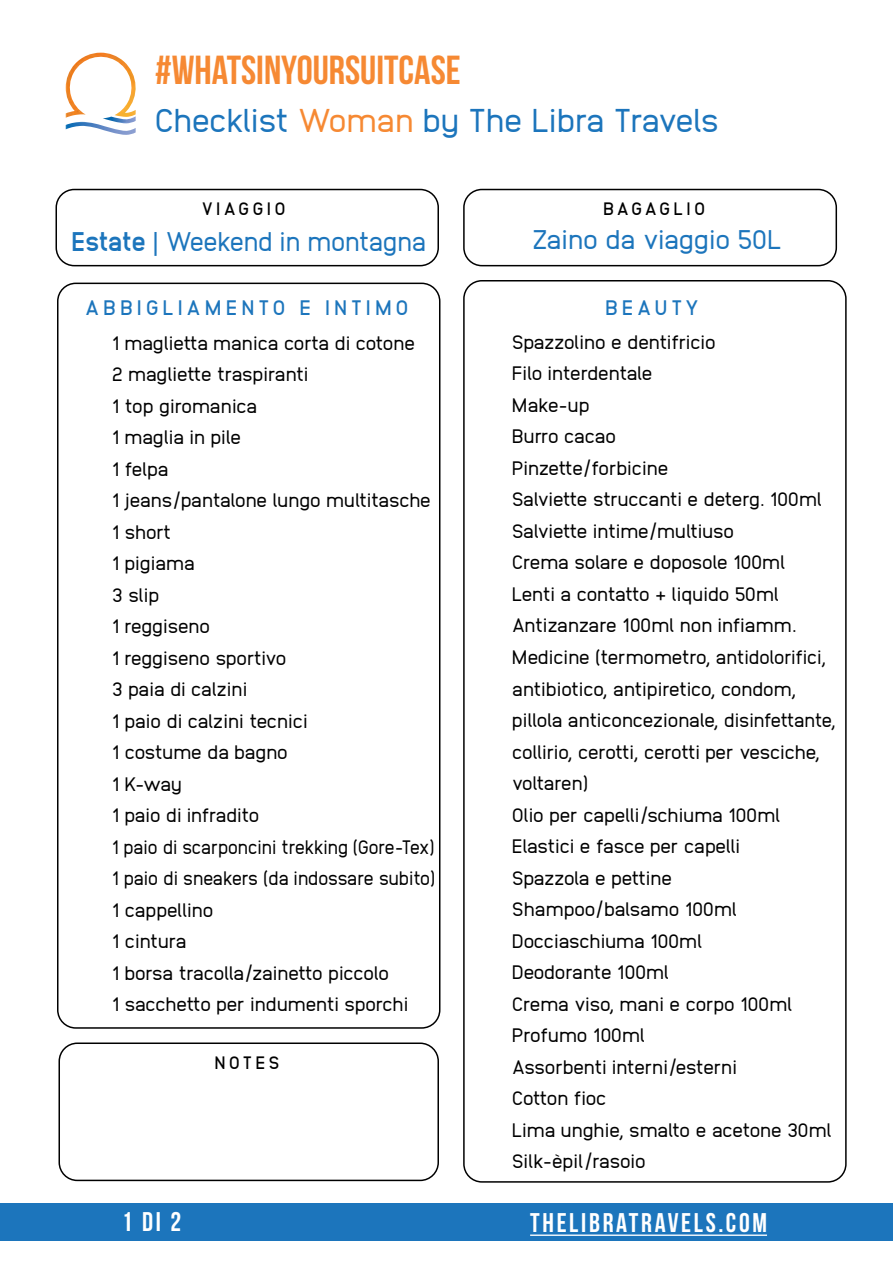
<style>
.page{position:relative;width:893px;height:1263px;background:#fff}
.page>*{position:absolute;margin:0;border:0;box-sizing:border-box;transform-origin:0 0}
.t1{font:40.5px "Bebas Neue";color:#f68933}
.t2{font:33px "Anodina";letter-spacing:-.03em;color:#1c75bc}
.t3{font:27px "Anodina";letter-spacing:-.03em;color:#1c75bc;scale:.96 1}
.t4{font:27px "Bebas Neue";letter-spacing:.1em;color:#fff}
.t5{font:27px "Anodina";letter-spacing:-.03em;color:#1c75bc}
.t6{font:700 21px "Anodina";letter-spacing:.17em;color:#1c75bc}
.t7{font:19.5px/31.5px "Anodina";letter-spacing:-.03em;color:#000}
.t8{font:700 18px "Anodina";letter-spacing:.17em;color:#000}
.t9{font:700 18px "Anodina";letter-spacing:.11em;color:#000}
.s1{color:#f68933}
.s2{font-weight:800}
</style>
<div class="page">
<div style="left:463px;top:280px;width:384px;height:903px;border:2px solid #000;border-radius:18px"></div>
<div style="left:57px;top:283px;width:383px;height:746px;border:2px solid #000;border-radius:18px"></div>
<div style="left:56px;top:189px;width:383px;height:77px;border:2px solid #000;border-radius:18px"></div>
<div style="left:463px;top:189px;width:374px;height:77px;border:2px solid #000;border-radius:18px"></div>
<img style="left:66px;top:122px;width:70px;height:13px">
<img style="left:66px;top:53px;width:70px;height:65px">
<img style="left:103px;top:116px;width:33px;height:7px">
<div style="left:58px;top:1042px;width:381px;height:139px;border:2px solid #000;border-radius:18px"></div>
<div style="left:0;top:1203px;width:893px;height:38px;background:#1c75bc"></div>
<hr style="left:530px;top:1234px;width:237px;height:2px;background:#fff">
<h1 class="t1" style="left:155px;top:48px;width:307px">#WHATSINYOURSUITCASE</h1>
<h2 class="t2" style="left:155px;top:96px;width:566px">Checklist <span class="s1">Woman</span> by The Libra Travels</h2>
<p class="t8" style="left:202px;top:196px;width:86px">VIAGGIO</p>
<p class="t9" style="left:603px;top:196px;width:104px">BAGAGLIO</p>
<h3 class="t3" style="left:71px;top:222px;width:371px"><span class="s2">Estate</span> | Weekend in montagna</h3>
<h3 class="t5" style="left:532px;top:221px;width:251px">Zaino da viaggio 50L</h3>
<p class="t6" style="left:85px;top:292px;width:325px">ABBIGLIAMENTO E INTIMO</p>
<p class="t7" style="left:112px;top:326px;width:325px">1 maglietta manica corta di cotone<br>2 magliette traspiranti<br>1 top giromanica<br>1 maglia in pile<br>1 felpa<br>1 jeans/pantalone lungo multitasche<br>1 short<br>1 pigiama<br>3 slip<br>1 reggiseno<br>1 reggiseno sportivo<br>3 paia di calzini<br>1 paio di calzini tecnici<br>1 costume da bagno<br>1 K-way<br>1 paio di infradito<br>1 paio di scarponcini trekking (Gore-Tex)<br>1 paio di sneakers (da indossare subito)<br>1 cappellino<br>1 cintura<br>1 borsa tracolla/zainetto piccolo<br>1 sacchetto per indumenti sporchi</p>
<p class="t8" style="left:214px;top:1049px;width:67px">NOTES</p>
<h3 class="t4" style="left:122px;top:1206px;width:61px">1 DI 2</h3>
<p class="t6" style="left:605px;top:292px;width:96px">BEAUTY</p>
<p class="t7" style="left:512px;top:326px;width:325px">Spazzolino e dentifricio<br>Filo interdentale<br>Make-up<br>Burro cacao<br>Pinzette/forbicine<br>Salviette struccanti e deterg. 100ml<br>Salviette intime/multiuso<br>Crema solare e doposole 100ml<br>Lenti a contatto + liquido 50ml<br>Antizanzare 100ml non infiamm.<br>Medicine (termometro, antidolorifici, antibiotico, antipiretico, condom, pillola anticoncezionale, disinfettante, collirio, cerotti, cerotti per vesciche, voltaren)<br>Olio per capelli/schiuma 100ml<br>Elastici e fasce per capelli<br>Spazzola e pettine<br>Shampoo/balsamo 100ml<br>Docciaschiuma 100ml<br>Deodorante 100ml<br>Crema viso, mani e corpo 100ml<br>Profumo 100ml<br>Assorbenti interni/esterni<br>Cotton fioc<br>Lima unghie, smalto e acetone 30ml<br>Silk-èpil/rasoio</p>
<h3 class="t4" style="left:530px;top:1208px;width:238px">THELIBRATRAVELS.COM</h3>
</div>
